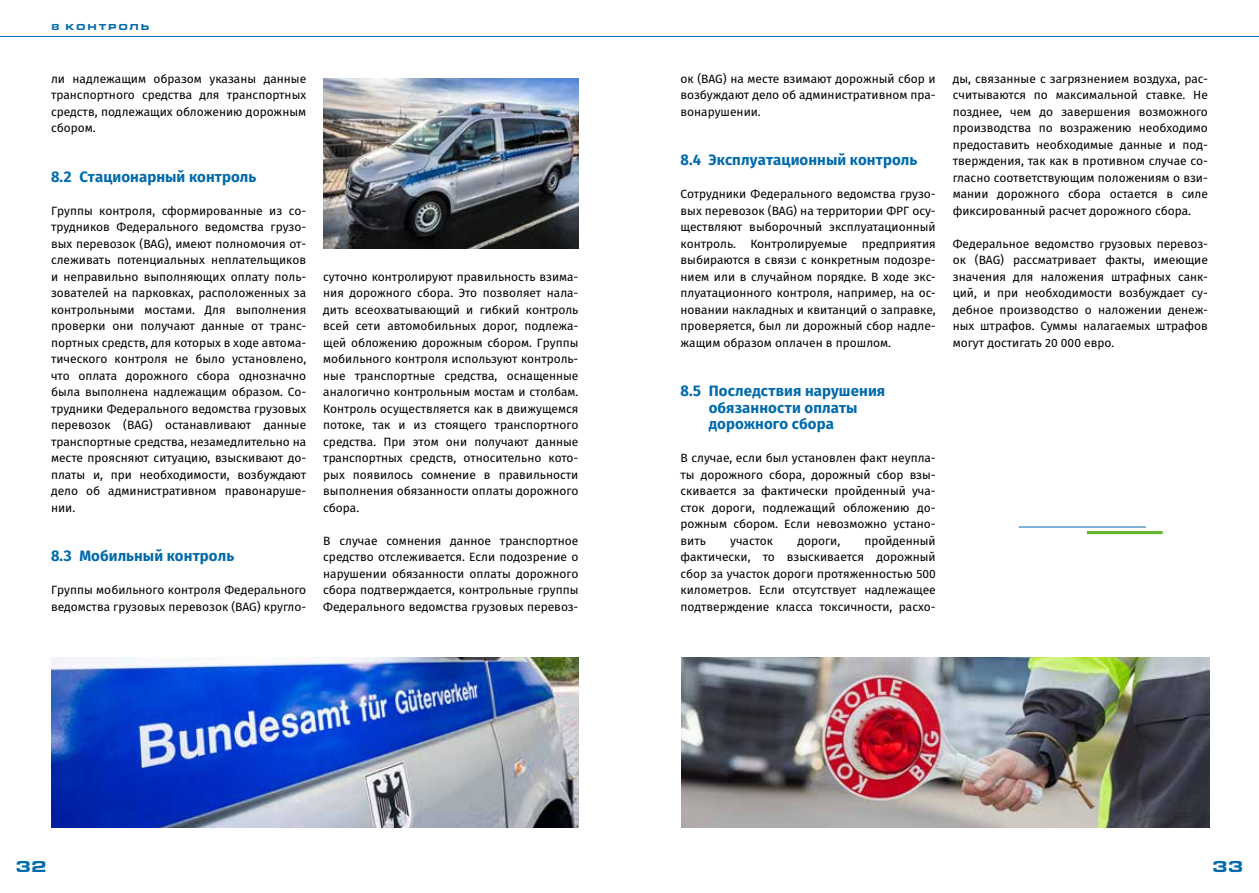
<style>
.page{position:relative;width:1259px;height:893px;background:#fff}
.page>*{position:absolute;margin:0;border:0;box-sizing:border-box;transform-origin:0 0}
.t1{font:900 16.5px "Eurostile OT Ext";color:#006aac}
.t2{font:700 15px/16.5px "Fira Sans";letter-spacing:.005em;color:#006aac}
.t3{font:12px/16.5px "Fira Sans";color:#000;text-align:justify}
.t4{font:900 9px "Eurostile OT Ext";letter-spacing:.2em;color:#006aac}
</style>
<div class="page">
<img style="left:681px;top:657px;width:528px;height:171px">
<img style="left:323px;top:79px;width:255px;height:170px">
<img style="left:51px;top:657px;width:527px;height:171px">
<hr style="left:0;top:36px;width:1259px;height:1px;background:#006aac">
<hr style="left:1018px;top:527px;width:128px;height:1px;background:#006aac">
<hr style="left:1087px;top:531px;width:75px;height:3px;background:#64b32c">
<p class="t4" style="left:51px;top:22px;width:100px">8 КОНТРОЛЬ</p>
<p class="t3" style="left:51px;top:70px;width:257px">ли надлежащим образом указаны данные транспортного средства для транспортных средств, подлежащих обложению дорожным сбором.</p>
<p class="t2" style="left:51px;top:167px;width:207px">8.2 Стационарный контроль</p>
<p class="t3" style="left:51px;top:202px;width:257px">Группы контроля, сформированные из со&shy;трудников Федерального ведомства грузо&shy;вых перевозок (BAG), имеют полномочия от&shy;слеживать потенциальных неплательщиков и неправильно выполняющих оплату поль&shy;зователей на парковках, расположенных за контрольными мостами. Для выполнения проверки они получают данные от транс&shy;портных средств, для которых в ходе автома&shy;тического контроля не было установлено, что оплата дорожного сбора однозначно была выполнена надлежащим образом. Со&shy;трудники Федерального ведомства грузовых перевозок (BAG) останавливают данные транспортные средства, незамедлительно на месте проясняют ситуацию, взыскивают до&shy;платы и, при необходимости, возбуждают дело об административном правонаруше&shy;нии.</p>
<p class="t2" style="left:51px;top:546px;width:185px">8.3 Мобильный контроль</p>
<p class="t3" style="left:51px;top:581px;width:257px">Группы мобильного контроля Федерального ведомства грузовых перевозок (BAG) кругло-</p>
<p class="t3" style="left:323px;top:268px;width:257px">суточно контролируют правильность взима&shy;ния дорожного сбора. Это позволяет нала&shy;дить всеохватывающий и гибкий контроль всей сети автомобильных дорог, подлежа&shy;щей обложению дорожным сбором. Группы мобильного контроля используют контроль&shy;ные транспортные средства, оснащенные аналогично контрольным мостам и столбам.<br>Контроль осуществляется как в движущемся потоке, так и из стоящего транспортного средства. При этом они получают данные транспортных средств, относительно кото&shy;рых появилось сомнение в правильности выполнения обязанности оплаты дорожного сбора.</p>
<p class="t3" style="left:323px;top:532px;width:257px">В случае сомнения данное транспортное средство отслеживается. Если подозрение о нарушении обязанности оплаты дорожного сбора подтверждается, контрольные группы Федерального ведомства грузовых перевоз-</p>
<p class="t3" style="left:680px;top:70px;width:257px">ок (BAG) на месте взимают дорожный сбор и возбуждают дело об административном пра&shy;вонарушении.</p>
<p class="t2" style="left:680px;top:150px;width:238px">8.4 Эксплуатационный контроль</p>
<p class="t3" style="left:680px;top:185px;width:257px">Сотрудники Федерального ведомства грузо&shy;вых перевозок (BAG) на территории ФРГ осу&shy;ществляют выборочный эксплуатационный контроль. Контролируемые предприятия выбираются в связи с конкретным подозре&shy;нием или в случайном порядке. В ходе экс&shy;плуатационного контроля, например, на ос&shy;новании накладных и квитанций о заправке, проверяется, был ли дорожный сбор надле&shy;жащим образом оплачен в прошлом.</p>
<p class="t2" style="left:709px;top:381px;width:178px;text-indent:-28px">8.5 Последствия нарушения обязанности оплаты дорожного сбора</p>
<p class="t3" style="left:680px;top:449px;width:257px">В случае, если был установлен факт неупла&shy;ты дорожного сбора, дорожный сбор взы&shy;скивается за фактически пройденный уча&shy;сток дороги, подлежащий обложению до&shy;рожным сбором. Если невозможно устано&shy;вить</p>
<p class="t3" style="left:680px;top:532px;width:257px;text-indent:184px">пройденный фактически, то взыскивается дорожный сбор за участок дороги протяженностью 500 километров. Если отсутствует надлежащее подтверждение класса токсичности, расхо-</p>
<p class="t3" style="left:730px;top:532px;width:45px">участок</p>
<p class="t3" style="left:797px;top:532px;width:44px">дороги,</p>
<p class="t3" style="left:952px;top:70px;width:257px">ды, связанные с загрязнением воздуха, рас&shy;считываются по максимальной ставке. Не позднее, чем до завершения возможного производства по возражению необходимо предоставить необходимые данные и под&shy;тверждения, так как в противном случае со&shy;гласно соответствующим положениям о взи&shy;мании дорожного сбора остается в силе фиксированный расчет дорожного сбора.</p>
<p class="t3" style="left:952px;top:235px;width:257px">Федеральное ведомство грузовых перевоз&shy;ок (BAG) рассматривает факты, имеющие значения для наложения штрафных санк&shy;ций, и при необходимости возбуждает су&shy;дебное производство о наложении денеж&shy;ных штрафов. Суммы налагаемых штрафов могут достигать 20 000 евро.</p>
<h1 class="t1" style="left:15px;top:857px;width:33px">32</h1>
<h1 class="t1" style="left:1212px;top:857px;width:33px">33</h1>
</div>
